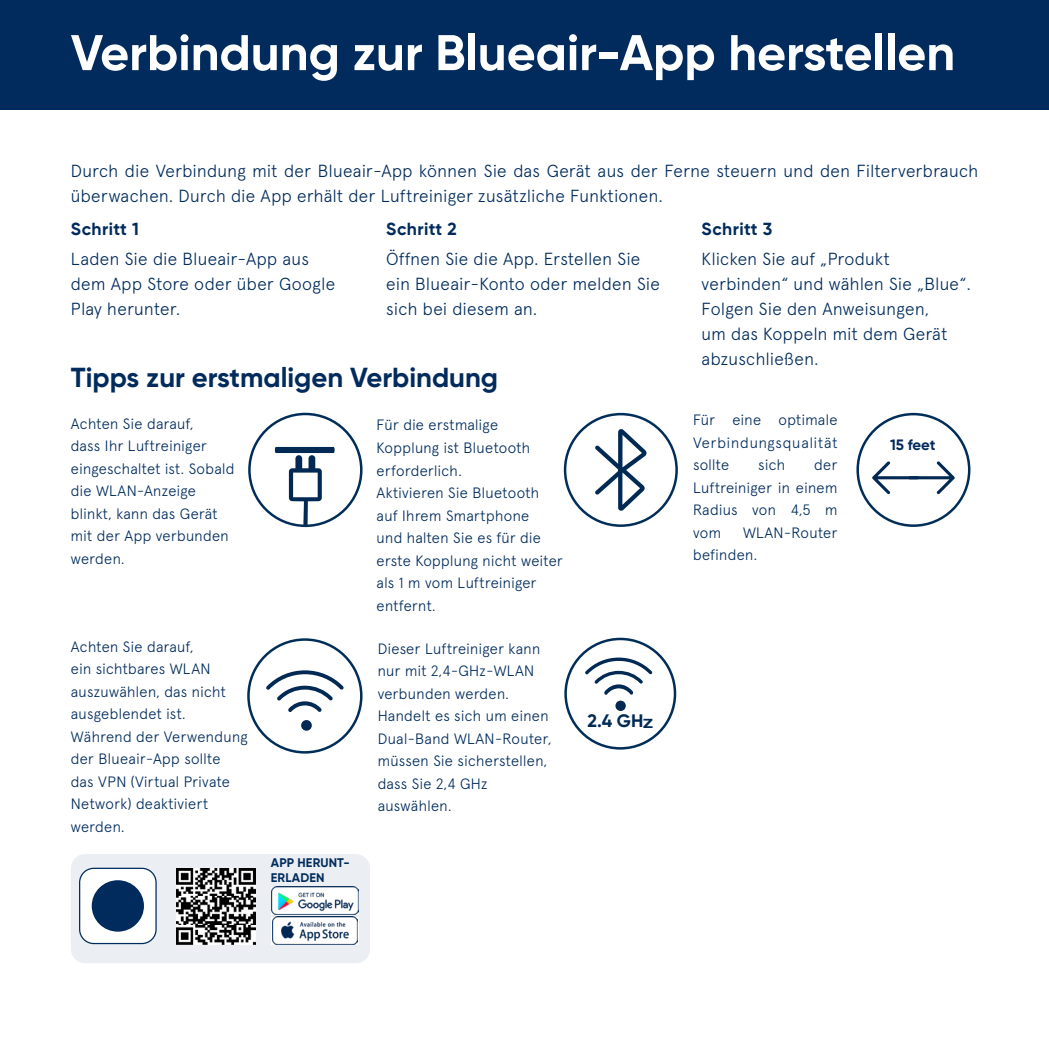
<style>
.page{position:relative;width:1049px;height:1049px;background:#fff}
.page>*{position:absolute;margin:0;border:0;box-sizing:border-box;transform-origin:0 0}
.t1{font:700 50px "Gilroy";color:#fff}
.t2{font:700 27.5px "Gilroy";color:#002b5c}
.t3{font:700 18px "Gilroy";color:#002954}
.t4{font:300 17.5px/25px "Apercu Pro";letter-spacing:.025em;color:#002b5c}
.t5{font:700 17.5px "Gilroy";letter-spacing:.025em;color:#002b5c}
.t6{font:300 15px/22.5px "Apercu Pro";letter-spacing:.025em;color:#002b5c}
.t7{font:700 15px "Gilroy";letter-spacing:-.01em;color:#002b5c}
.t8{font:700 12.5px/15px "Gilroy";letter-spacing:.01em;color:#002b5c}
</style>
<div class="page">
<div style="left:0;top:0;width:1049px;height:109px;background:#002b5c"></div>
<div style="left:71px;top:854px;width:299px;height:109px;background:#ebeef2;border-radius:14px"></div>
<div style="left:271px;top:917px;width:88px;height:27px;background:#fff"></div>
<img style="left:272px;top:917px;width:86px;height:27px">
<img style="left:271px;top:887px;width:88px;height:28px">
<div style="left:80px;top:868px;width:76px;height:75px;background:#fff;border-radius:14px"></div>
<div style="left:79px;top:868px;width:78px;height:76px;border:1px solid #002b5c;border-radius:14px"></div>
<div style="left:92px;top:880px;width:52px;height:52px;background:#002b5c;border-radius:50%"></div>
<div style="left:247px;top:638px;width:115px;height:115px;border:2px solid #002e59;border-radius:50%"></div>
<div style="left:301px;top:720px;width:11px;height:11px;background:#002954;border-radius:50%"></div>
<svg style="left:266px;top:670px;width:78px;height:42px"></svg>
<svg style="left:275px;top:447px;width:60px;height:80px"></svg>
<div style="left:564px;top:413px;width:114px;height:114px;border:2px solid #002e59;border-radius:50%"></div>
<svg style="left:595px;top:429px;width:51px;height:82px"></svg>
<div style="left:856px;top:413px;width:114px;height:114px;border:2px solid #002e59;border-radius:50%"></div>
<svg style="left:872px;top:461px;width:83px;height:33px"></svg>
<div style="left:564px;top:638px;width:112px;height:111px;border:2px solid #002e59;border-radius:50%"></div>
<div style="left:615px;top:701px;width:11px;height:10px;background:#002954;border-radius:50%"></div>
<svg style="left:585px;top:657px;width:67px;height:38px"></svg>
<img style="left:177px;top:868px;width:78px;height:76px">
<p class="t1" style="left:71px;top:21px;width:886px">Verbindung zur Blueair-App herstellen</p>
<p class="t4" style="left:71px;top:157px;width:909px">Durch die Verbindung mit der Blueair-App können Sie das Gerät aus der Ferne steuern und den Filterverbrauch überwachen. Durch die App erhält der Luftreiniger zusätzliche Funktionen.</p>
<p class="t5" style="left:71px;top:218px;width:70px">Schritt 1</p>
<p class="t4" style="left:71px;top:245px;width:266px">Laden Sie die Blueair-App aus dem App Store oder über Google<br>Play herunter.</p>
<p class="t5" style="left:386px;top:218px;width:72px">Schritt 2</p>
<p class="t4" style="left:386px;top:245px;width:275px">Öffnen Sie die App. Erstellen Sie ein Blueair-Konto oder melden Sie sich bei diesem an.</p>
<p class="t2" style="left:71px;top:360px;width:429px">Tipps zur erstmaligen Verbindung</p>
<p class="t6" style="left:71px;top:411px;width:165px">Achten Sie darauf,<br>dass Ihr Luftreiniger eingeschaltet ist. Sobald die WLAN-Anzeige blinkt, kann das Gerät mit der App verbunden werden.</p>
<p class="t6" style="left:377px;top:413px;width:155px">Für die erstmalige<br>Kopplung ist Bluetooth erforderlich.</p>
<p class="t6" style="left:377px;top:480px;width:188px">Aktivieren Sie Bluetooth auf Ihrem Smartphone<br>und halten Sie es für die erste Kopplung nicht weiter als 1 m vom Luftreiniger entfernt.</p>
<p class="t6" style="left:71px;top:634px;width:156px">Achten Sie darauf,<br>ein sichtbares WLAN auszuwählen, das nicht ausgeblendet ist.</p>
<p class="t6" style="left:71px;top:724px;width:178px">Während der Verwendung der Blueair-App sollte<br>das VPN (Virtual Private<br>Network) deaktiviert werden.</p>
<p class="t8" style="left:271px;top:855px;width:80px">APP HERUNT-<br>ERLADEN</p>
<p class="t6" style="left:378px;top:636px;width:164px">Dieser Luftreiniger kann nur mit 2,4-GHz-WLAN verbunden werden.</p>
<p class="t6" style="left:378px;top:703px;width:175px">Handelt es sich um einen<br>Dual-Band WLAN-Router, müssen Sie sicherstellen, dass Sie 2,4 GHz auswählen.</p>
<p class="t3" style="left:587px;top:709px;width:67px">2.4 GH<sub>Z</sub></p>
<p class="t5" style="left:702px;top:218px;width:72px">Schritt 3</p>
<p class="t4" style="left:702px;top:245px;width:270px">Klicken Sie auf „Produkt verbinden“ und wählen Sie „Blue“.<br>Folgen Sie den Anweisungen,<br>um das Koppeln mit dem Gerät abzuschließen.</p>
<p class="t6" style="left:693px;top:408px;width:146px;text-align:justify">Für eine optimale Verbindungsqualität sollte</p>
<p class="t6" style="left:693px;top:453px;width:146px;text-align:justify;text-indent:121px">der Luftreiniger in einem Radius von 4,5 m vom</p>
<p class="t6" style="left:758px;top:453px;width:28px">sich</p>
<p class="t6" style="left:693px;top:520px;width:146px;text-indent:50px">WLAN-Router befinden.</p>
<p class="t7" style="left:890px;top:435px;width:47px">15 feet</p>
</div>
